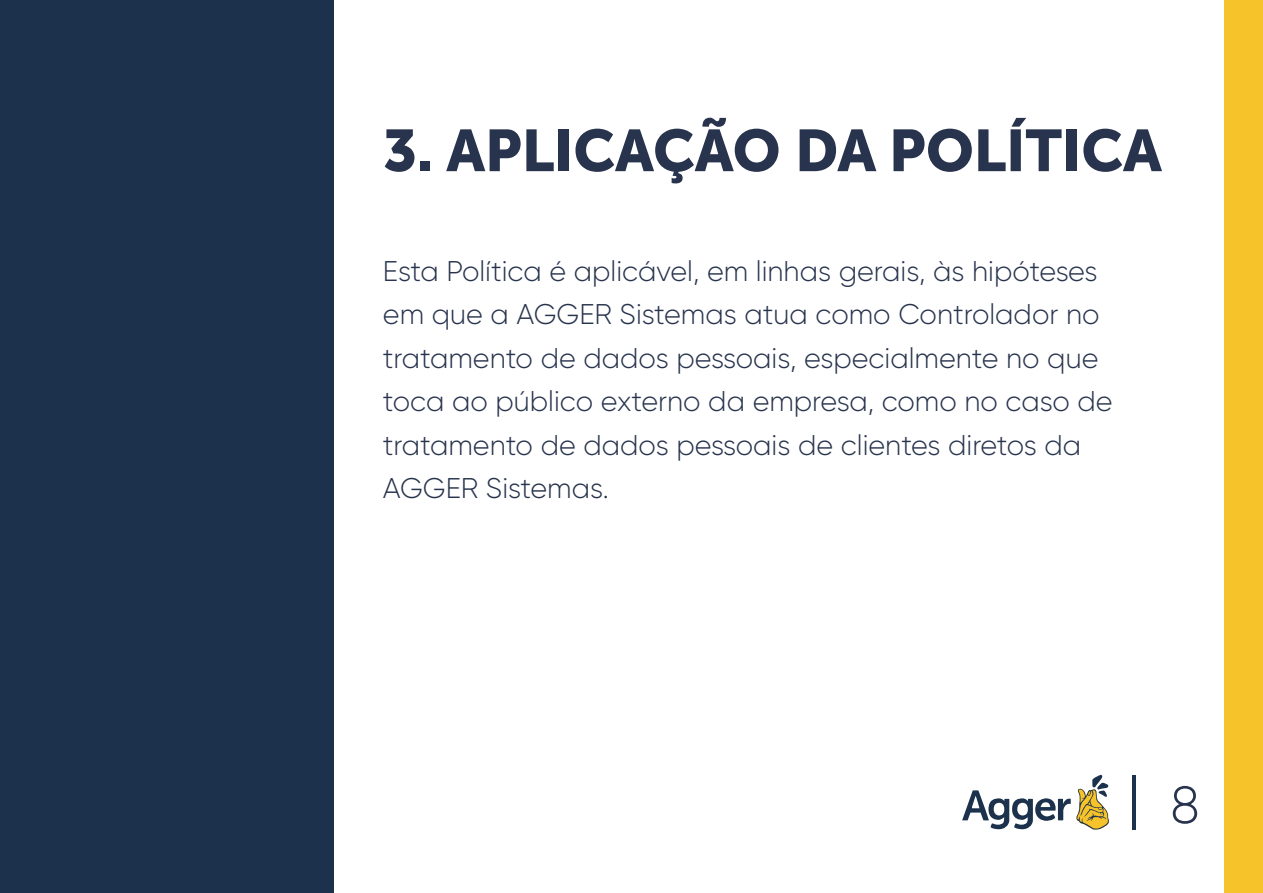
<style>
.page{position:relative;width:1263px;height:893px;background:#fff}
.page>*{position:absolute;margin:0;border:0;box-sizing:border-box;transform-origin:0 0}
.HEADING{font:58.5px "Museo Sans Cyrl W03 900";color:#28344d}
.t1{font:300 52.5px "Gilroy";color:#28344d}
.body{font:300 28.5px/43.5px "Gilroy";color:#28344d}
</style>
<div class="page">
<hr style="left:1132px;top:775px;width:3px;height:54px;background:#1c324c">
<svg style="left:962px;top:775px;width:147px;height:55px"></svg>
<div style="left:1224px;top:0;width:39px;height:893px;background:#f7c32b"></div>
<div style="left:0;top:0;width:334px;height:893px;background:#1c324c"></div>
<p class="HEADING" style="left:383px;top:117px;width:780px">3. APLICAÇÃO DA POLÍTICA</p>
<p class="body" style="left:383px;top:249px;width:731px">Esta Política é aplicável, em linhas gerais, às hipóteses em que a AGGER Sistemas atua como Controlador no tratamento de dados pessoais, especialmente no que toca ao público externo da empresa, como no caso de tratamento de dados pessoais de clientes diretos da AGGER Sistemas.</p>
<h2 class="t1" style="left:1170px;top:773px;width:30px">8</h2>
</div>
